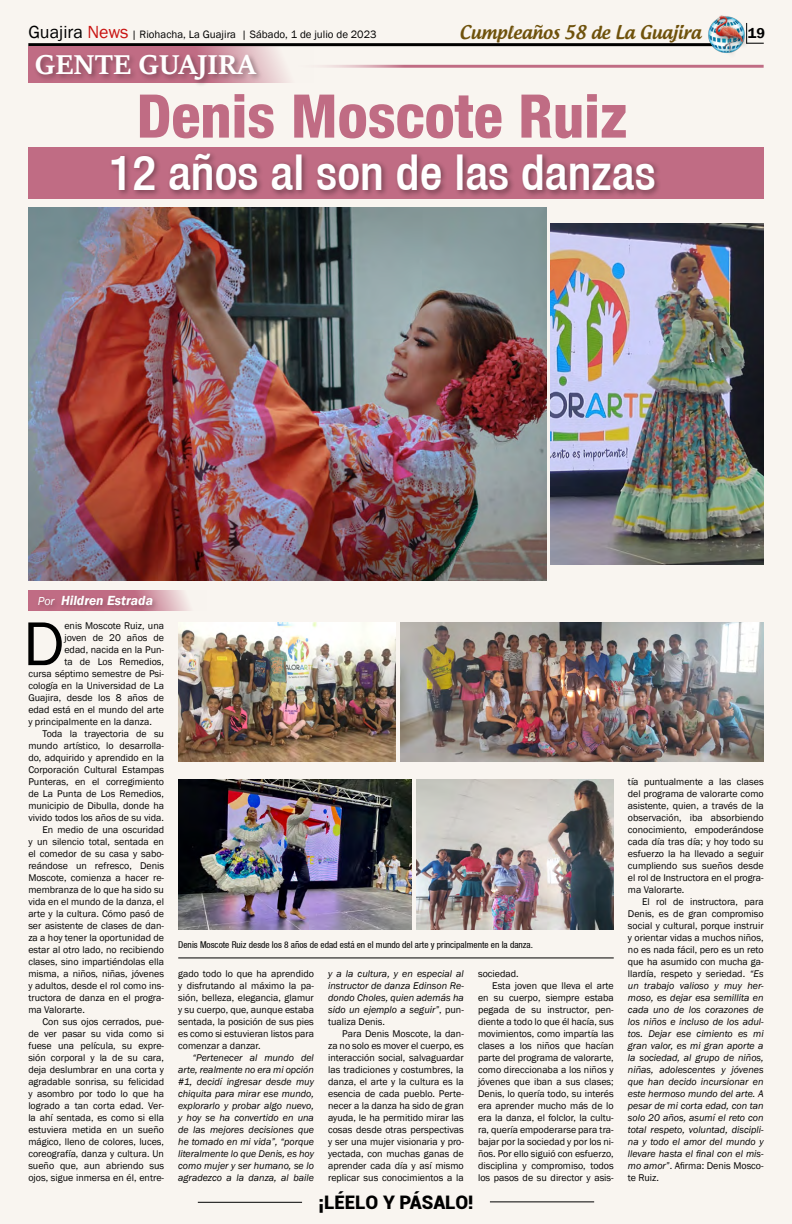
<style>
.page{position:relative;width:792px;height:1224px;background:#f9f4ee}
.page>*{position:absolute;margin:0;border:0;box-sizing:border-box;transform-origin:0 0}
.t1{font:64px "Franklin Gothic";color:#000}
.t2{font:800 condensed 60.2px "Helvetica 87";color:#c06c84}
.t3{font:500 condensed 49.4px "Helvetica 67";color:#fff}
.t4{font:700 30px "Sitka Heading";color:#fff}
.t5{font:900 18.7px "Roboto";color:#000}
.t6{font:500 18px "Androgyne";color:#6f520c}
.t7{font:600 14.7px "Franklin Gothic";color:#000}
.t8{font:italic 600 13.6px "Franklin Gothic";color:#fff}
.t9{font:11px "Franklin Gothic";color:#000}
.t10{font:10px/12px "Franklin Gothic";color:#000;text-align:justify}
.t11{font:italic 10px/12px "Franklin Gothic";color:#000;text-align:justify}
.t12{font:condensed 9.4px "Helvetica 57";color:#000}
.s1{font-size:18px}
.s2{font-size:18px;color:#c91311}
.s3{font-weight:400;font-size:11.9px}
.s4{font-style:normal}
</style>
<div class="page">
<hr style="left:198px;top:1202px;width:104px;height:1px;background:#000">
<hr style="left:490px;top:1201px;width:104px;height:1px;background:#000">
<hr style="left:28px;top:43px;width:688px;height:3px;background:#000">
<img style="left:708px;top:23px;width:4px;height:24px">
<svg style="left:749px;top:42px;width:15px;height:2px"></svg>
<div style="left:713px;top:13px;width:36px;height:45px;background:#000;opacity:.45"></div>
<img style="left:712px;top:15px;width:32px;height:37px">
<svg style="left:28px;top:46px;width:286px;height:37px"></svg>
<svg style="left:28px;top:590px;width:162px;height:21px"></svg>
<div style="left:28px;top:147px;width:736px;height:51px;background:#c06c84"></div>
<div style="left:33px;top:52px;width:230px;height:35px;background:#000;opacity:.35"></div>
<hr style="left:291px;top:65px;width:473px;height:3px;background:#c06c84">
<img style="left:28px;top:207px;width:518px;height:374px">
<img style="left:550px;top:223px;width:214px;height:342px">
<div style="left:109px;top:151px;width:552px;height:48px;background:#000;opacity:.35"></div>
<div style="left:35px;top:592px;width:124px;height:20px;background:#000;opacity:.25"></div>
<img style="left:417px;top:779px;width:197px;height:151px">
<img style="left:401px;top:622px;width:363px;height:139px">
<img style="left:178px;top:779px;width:233px;height:151px">
<img style="left:178px;top:622px;width:218px;height:139px">
<hr style="left:178px;top:958px;width:436px;height:1px;background:#000">
<p class="t9" style="left:28px;top:28px;width:350px"><span class="s1">Guajira</span> <span class="s2">News</span> | Riohacha, La Guajira | Sábado, 1 de julio de 2023</p>
<h3 class="t6" style="left:459px;top:21px;width:243px">Cumpleaños 58 de La Guajira</h3>
<h3 class="t7" style="left:748px;top:24px;width:19px">19</h3>
<h3 class="t4" style="left:35px;top:42px;width:222px">GENTE GUAJIRA</h3>
<h2 class="t2" style="left:137px;top:79px;width:492px">Denis Moscote Ruiz</h2>
<h3 class="t3" style="left:109px;top:143px;width:548px">12 años al son de las danzas</h3>
<h3 class="t8" style="left:38px;top:592px;width:117px"><span class="s3">Por</span> Hildren Estrada</h3>
<h1 class="t1" style="left:23px;top:604px;width:43px">D</h1>
<p class="t10" style="left:64px;top:620px;width:101px">enis Moscote Ruiz, una</p>
<p class="t10" style="left:64px;top:632px;width:101px">joven de 20 años de</p>
<p class="t10" style="left:64px;top:644px;width:101px">edad, nacida en la Pun-</p>
<p class="t10" style="left:64px;top:656px;width:101px">ta de Los Remedios,</p>
<p class="t10" style="left:28px;top:668px;width:137px">cursa séptimo semestre de Psi-</p>
<p class="t10" style="left:28px;top:680px;width:137px">cología en la Universidad de La</p>
<p class="t10" style="left:28px;top:692px;width:137px">Guajira, desde los 8 años de</p>
<p class="t10" style="left:28px;top:704px;width:137px">edad está en el mundo del arte</p>
<p class="t10" style="left:28px;top:716px;width:125px">y principalmente en la danza.</p>
<p class="t10" style="left:43px;top:728px;width:123px">Toda la trayectoria de su</p>
<p class="t10" style="left:28px;top:740px;width:137px">mundo artístico, lo desarrolla-</p>
<p class="t10" style="left:28px;top:752px;width:137px">do, adquirido y aprendido en la</p>
<p class="t10" style="left:28px;top:764px;width:137px">Corporación Cultural Estampas</p>
<p class="t10" style="left:28px;top:776px;width:137px">Punteras, en el corregimiento</p>
<p class="t10" style="left:28px;top:788px;width:137px">de La Punta de Los Remedios,</p>
<p class="t10" style="left:28px;top:800px;width:137px">municipio de Dibulla, donde ha</p>
<p class="t10" style="left:28px;top:812px;width:137px">vivido todos los años de su vida.</p>
<p class="t10" style="left:43px;top:824px;width:123px">En medio de una oscuridad</p>
<p class="t10" style="left:28px;top:836px;width:137px">y un silencio total, sentada en</p>
<p class="t10" style="left:28px;top:848px;width:137px">el comedor de su casa y sabo-</p>
<p class="t10" style="left:28px;top:860px;width:137px">reándose un refresco, Denis</p>
<p class="t10" style="left:28px;top:872px;width:137px">Moscote, comienza a hacer re-</p>
<p class="t10" style="left:28px;top:884px;width:137px">membranza de lo que ha sido su</p>
<p class="t10" style="left:28px;top:896px;width:137px">vida en el mundo de la danza, el</p>
<p class="t10" style="left:28px;top:908px;width:137px">arte y la cultura. Cómo pasó de</p>
<p class="t10" style="left:28px;top:920px;width:137px">ser asistente de clases de dan-</p>
<p class="t10" style="left:28px;top:932px;width:137px">za a hoy tener la oportunidad de</p>
<p class="t10" style="left:28px;top:944px;width:137px">estar al otro lado, no recibiendo</p>
<p class="t10" style="left:28px;top:956px;width:137px">clases, sino impartiéndolas ella</p>
<p class="t10" style="left:28px;top:968px;width:137px">misma, a niños, niñas, jóvenes</p>
<p class="t10" style="left:28px;top:980px;width:137px">y adultos, desde el rol como ins-</p>
<p class="t10" style="left:28px;top:992px;width:137px">tructora de danza en el progra-</p>
<p class="t10" style="left:28px;top:1004px;width:58px">ma Valorarte.</p>
<p class="t10" style="left:43px;top:1016px;width:123px">Con sus ojos cerrados, pue-</p>
<p class="t10" style="left:28px;top:1028px;width:137px">de ver pasar su vida como si</p>
<p class="t10" style="left:28px;top:1040px;width:137px">fuese una película, su expre-</p>
<p class="t10" style="left:28px;top:1052px;width:137px">sión corporal y la de su cara,</p>
<p class="t10" style="left:28px;top:1064px;width:137px">deja deslumbrar en una corta y</p>
<p class="t10" style="left:28px;top:1076px;width:137px">agradable sonrisa, su felicidad</p>
<p class="t10" style="left:28px;top:1088px;width:137px">y asombro por todo lo que ha</p>
<p class="t10" style="left:28px;top:1100px;width:137px">logrado a tan corta edad. Ver-</p>
<p class="t10" style="left:28px;top:1112px;width:137px">la ahí sentada, es como si ella</p>
<p class="t10" style="left:28px;top:1124px;width:137px">estuviera metida en un sueño</p>
<p class="t10" style="left:28px;top:1136px;width:137px">mágico, lleno de colores, luces,</p>
<p class="t10" style="left:28px;top:1148px;width:137px">coreografía, danza y cultura. Un</p>
<p class="t10" style="left:28px;top:1160px;width:137px">sueño que, aun abriendo sus</p>
<p class="t10" style="left:28px;top:1172px;width:137px">ojos, sigue inmersa en él, entre-</p>
<p class="t12" style="left:178px;top:939px;width:356px">Denis Moscote Ruiz desde los 8 años de edad está en el mundo del arte y principalmente en la danza.</p>
<p class="t10" style="left:178px;top:968px;width:137px">gado todo lo que ha aprendido y disfrutando al máximo la pa&shy;sión, belleza, elegancia, glamur y su cuerpo, que, aunque estaba sentada, la posición de sus pies es como si estuvieran listos para comenzar a danzar.</p>
<p class="t11" style="left:178px;top:1052px;width:137px;text-indent:14px">“Pertenecer al mundo del arte, realmente no era mi opción #1, decidí ingresar desde muy chiquita para mirar ese mundo, explorarlo y probar algo nuevo, y hoy se ha convertido en una de las mejores decisiones que he tomado en mi vida”, “porque literalmente lo que Denis, es hoy como mujer y ser humano, se lo agradezco a la danza, al baile</p>
<p class="t11" style="left:328px;top:968px;width:137px">y a la cultura, y en especial al instructor de danza Edinson Re&shy;dondo Choles, quien además ha sido un ejemplo a seguir”<span class="s4">, pun&shy;tualiza Denis.</span></p>
<p class="t10" style="left:328px;top:1028px;width:137px;text-indent:14px">Para Denis Moscote, la dan&shy;za no solo es mover el cuerpo, es interacción social, salvaguardar las tradiciones y costumbres, la danza, el arte y la cultura es la esencia de cada pueblo. Perte&shy;necer a la danza ha sido de gran ayuda, le ha permitido mirar las cosas desde otras perspectivas y ser una mujer visionaria y pro&shy;yectada, con muchas ganas de aprender cada día y así mismo replicar sus conocimientos a la</p>
<p class="t10" style="left:478px;top:968px;width:42px">sociedad.</p>
<p class="t10" style="left:492px;top:980px;width:123px">Esta joven que lleva el arte</p>
<p class="t10" style="left:478px;top:992px;width:137px">en su cuerpo, siempre estaba</p>
<p class="t10" style="left:478px;top:1004px;width:137px">pegada de su instructor, pen-</p>
<p class="t10" style="left:478px;top:1016px;width:137px">diente a todo lo que él hacía, sus</p>
<p class="t10" style="left:478px;top:1028px;width:137px">movimientos, como impartía las</p>
<p class="t10" style="left:478px;top:1040px;width:137px">clases a los niños que hacían</p>
<p class="t10" style="left:478px;top:1052px;width:137px">parte del programa de valorarte,</p>
<p class="t10" style="left:478px;top:1064px;width:137px">como direccionaba a los niños y</p>
<p class="t10" style="left:478px;top:1076px;width:137px">jóvenes que iban a sus clases;</p>
<p class="t10" style="left:478px;top:1088px;width:137px">Denis, lo quería todo, su interés</p>
<p class="t10" style="left:478px;top:1100px;width:137px">era aprender mucho más de lo</p>
<p class="t10" style="left:478px;top:1112px;width:137px">era la danza, el folclor, la cultu-</p>
<p class="t10" style="left:478px;top:1124px;width:137px">ra, quería empoderarse para tra-</p>
<p class="t10" style="left:478px;top:1136px;width:137px">bajar por la sociedad y por los ni-</p>
<p class="t10" style="left:478px;top:1148px;width:137px">ños. Por ello siguió con esfuerzo,</p>
<p class="t10" style="left:478px;top:1160px;width:137px">disciplina y compromiso, todos</p>
<p class="t10" style="left:478px;top:1172px;width:137px">los pasos de su director y asis-</p>
<h3 class="t5" style="left:318px;top:1189px;width:157px">¡LÉELO Y PÁSALO!</h3>
<p class="t10" style="left:628px;top:776px;width:137px">tía puntualmente a las clases del programa de valorarte como asistente, quien, a través de la observación, iba absorbiendo conocimiento, empoderándose cada día tras día; y hoy todo su esfuerzo la ha llevado a seguir cumpliendo sus sueños desde el rol de Instructora en el progra&shy;ma Valorarte.</p>
<p class="t11" style="left:628px;top:896px;width:137px;text-indent:14px"><span class="s4">El rol de instructora, para Denis, es de gran compromiso social y cultural, porque instruir y orientar vidas a muchos niños, no es nada fácil, pero es un reto que ha asumido con mucha ga&shy;llardía, respeto y seriedad.</span> “Es un trabajo valioso y muy her&shy;moso, es dejar esa semillita en cada uno de los corazones de los niños e incluso de los adul&shy;tos. Dejar ese cimiento es mi gran valor, es mi gran aporte a la sociedad, al grupo de niños, niñas, adolescentes y jóvenes que han decido incursionar en este hermoso mundo del arte. A pesar de mi corta edad, con tan solo 20 años, asumí el reto con total respeto, voluntad, discipli&shy;na y todo el amor del mundo y llevare hasta el final con el mis&shy;mo amor”<span class="s4">. Afirma: Denis Mosco&shy;te Ruiz.</span></p>
</div>
